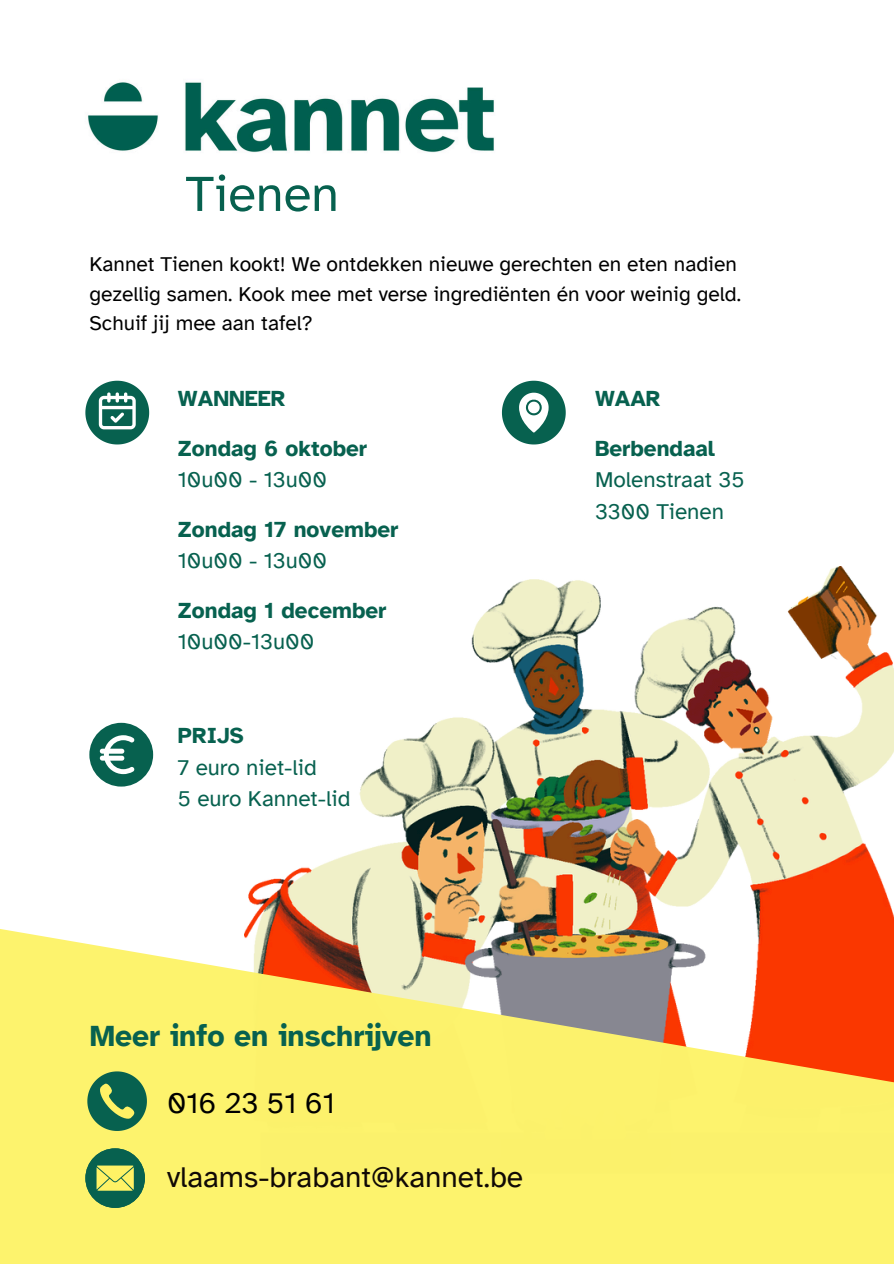
<style>
.page{position:relative;width:894px;height:1264px;background:#fff}
.page>*{position:absolute;margin:0;border:0;box-sizing:border-box;transform-origin:0 0}
.t1{font:51px "Atkinson Hyperlegible";color:#07614f}
.t2{font:30px "Atkinson Hyperlegible";color:#100906}
.t3{font:700 30px "Atkinson Hyperlegible";color:#07614f}
.t4{font:30px "Atkinson Hyperlegible";color:#000}
.t5{font:22.5px "Atkinson Hyperlegible";color:#07614f}
.t6{font:700 22.5px "Atkinson Hyperlegible";color:#07614f}
.t7{font:21px/29.2px "Atkinson Hyperlegible";color:#000}
</style>
<div class="page">
<img style="left:248px;top:566px;width:645px;height:351px">
<img style="left:0;top:917px;width:893px;height:346px">
<svg style="left:87px;top:1071px;width:60px;height:59px;background:#579057"></svg>
<svg style="left:85px;top:1148px;width:60px;height:59px;background:#76a25a"></svg>
<svg style="left:85px;top:381px;width:64px;height:63px"></svg>
<svg style="left:502px;top:381px;width:63px;height:63px"></svg>
<svg style="left:89px;top:722px;width:64px;height:64px"></svg>
<img style="left:88px;top:82px;width:406px;height:71px">
<p class="t1" style="left:185px;top:162px;width:155px">Tienen</p>
<p class="t7" style="left:89px;top:250px;width:653px">Kannet Tienen kookt! We ontdekken nieuwe gerechten en eten nadien gezellig samen. Kook mee met verse ingrediënten én voor weinig geld.<br>Schuif jij mee aan tafel?</p>
<p class="t6" style="left:178px;top:384px;width:109px">WANNEER</p>
<p class="t6" style="left:178px;top:434px;width:191px">Zondag 6 oktober</p>
<p class="t5" style="left:178px;top:465px;width:150px">10u00 - 13u00</p>
<p class="t6" style="left:178px;top:515px;width:222px">Zondag 17 november</p>
<h4 class="t5" style="left:178px;top:546px;width:150px">10u00 - 13u00</h4>
<p class="t6" style="left:178px;top:596px;width:210px">Zondag 1 december</p>
<p class="t5" style="left:178px;top:627px;width:138px">10u00-13u00</p>
<p class="t6" style="left:178px;top:721px;width:67px">PRIJS</p>
<p class="t5" style="left:178px;top:753px;width:140px">7 euro niet-lid</p>
<p class="t5" style="left:178px;top:784px;width:174px">5 euro Kannet-lid</p>
<p class="t6" style="left:595px;top:384px;width:67px">WAAR</p>
<p class="t6" style="left:595px;top:434px;width:121px">Berbendaal</p>
<p class="t5" style="left:595px;top:465px;width:151px">Molenstraat 35</p>
<p class="t5" style="left:595px;top:497px;width:130px">3300 Tienen</p>
<p class="t3" style="left:90px;top:1017px;width:343px">Meer info en inschrijven</p>
<p class="t4" style="left:167px;top:1084px;width:169px">016 23 51 61</p>
<h4 class="t2" style="left:167px;top:1158px;width:357px">vlaams-brabant@kannet.be</h4>
</div>
